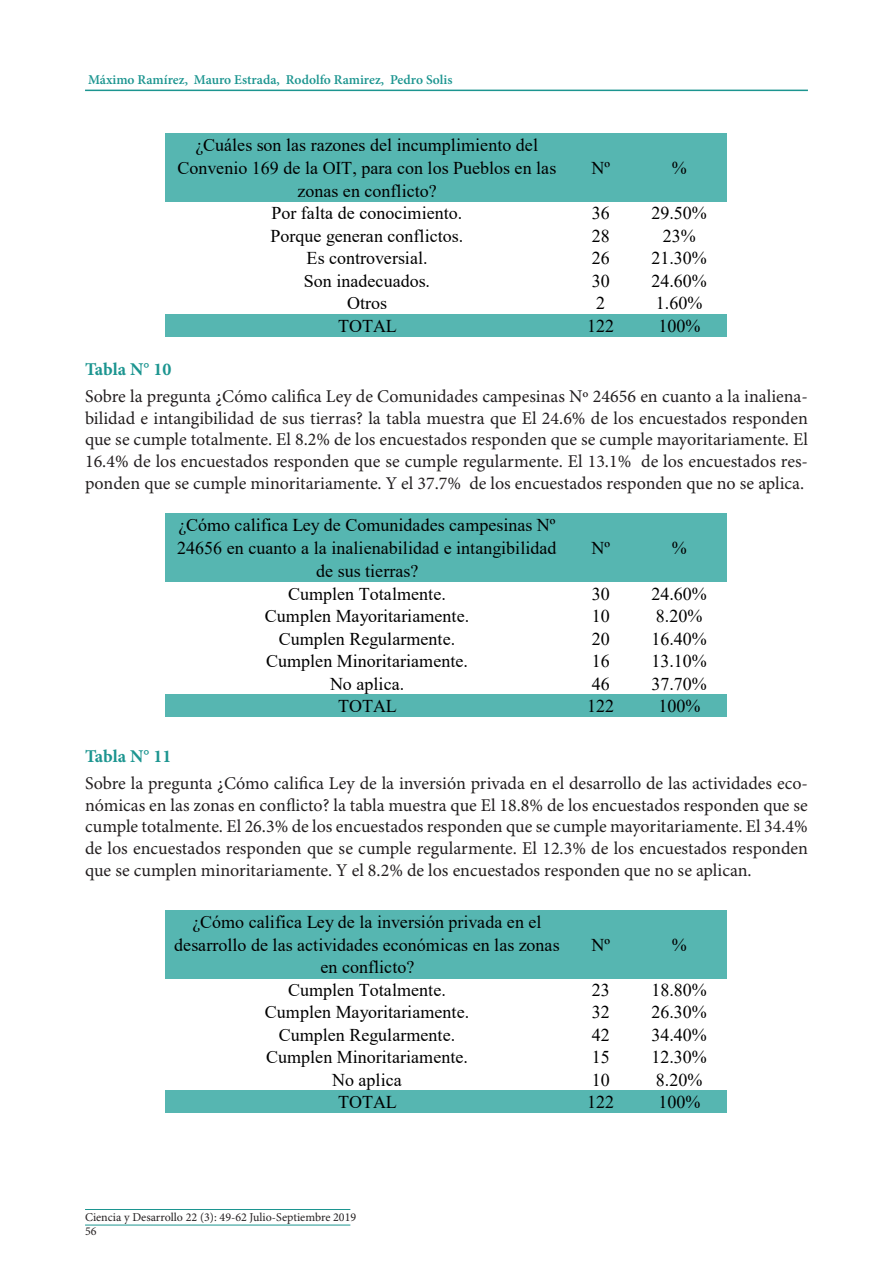
<style>
.page{position:relative;width:893px;height:1263px;background:#fff}
.page>*{position:absolute;margin:0;border:0;box-sizing:border-box;transform-origin:0 0}
.t1{font:18px/21.6px "Minion Pro";color:#231f20;text-align:justify}
.t2{font:18px/22.8px "Times New Roman";color:#000;text-align:center}
.t3{font:700 18px "Minion Pro";letter-spacing:-.005em;color:#1c9590}
.t4{font:600 13.5px "Minion Pro";color:#1c9590}
.t5{font:12px "Minion Pro";color:#231f20}
</style>
<div class="page">
<hr style="left:85px;top:90px;width:723px;height:1px;background:#1c9590">
<div style="left:166px;top:134px;width:561px;height:68px;background:#56b6b1"></div>
<div style="left:166px;top:314px;width:561px;height:23px;background:#56b6b1"></div>
<div style="left:166px;top:514px;width:561px;height:68px;background:#56b6b1"></div>
<div style="left:166px;top:694px;width:561px;height:23px;background:#56b6b1"></div>
<div style="left:166px;top:910px;width:561px;height:68px;background:#56b6b1"></div>
<div style="left:166px;top:1090px;width:561px;height:23px;background:#56b6b1"></div>
<hr style="left:85px;top:1209px;width:265px;height:1px;background:#1c9590">
<hr style="left:85px;top:1225px;width:265px;height:1px;background:#1c9590">
<p class="t4" style="left:88px;top:70px;width:366px">Máximo Ramírez, Mauro Estrada, Rodolfo Ramirez, Pedro Solis</p>
<p class="t2" style="left:178px;top:133px;width:380px">¿Cuáles son las razones del incumplimiento del<br>Convenio 169 de la OIT, para con los Pueblos en las zonas en conflicto?</p>
<p class="t2" style="left:591px;top:156px;width:20px">Nº</p>
<p class="t2" style="left:672px;top:156px;width:16px">%</p>
<p class="t2" style="left:272px;top:201px;width:192px">Por falta de conocimiento.</p>
<p class="t2" style="left:592px;top:201px;width:19px">36</p>
<p class="t2" style="left:651px;top:201px;width:57px">29.50%</p>
<p class="t2" style="left:271px;top:224px;width:194px">Porque generan conflictos.</p>
<p class="t2" style="left:592px;top:224px;width:19px">28</p>
<p class="t2" style="left:663px;top:224px;width:34px">23%</p>
<p class="t2" style="left:307px;top:246px;width:123px">Es controversial.</p>
<p class="t2" style="left:592px;top:246px;width:19px">26</p>
<p class="t2" style="left:651px;top:246px;width:57px">21.30%</p>
<p class="t2" style="left:304px;top:269px;width:128px">Son inadecuados.</p>
<p class="t2" style="left:592px;top:269px;width:19px">30</p>
<p class="t2" style="left:651px;top:269px;width:57px">24.60%</p>
<p class="t2" style="left:347px;top:291px;width:41px">Otros</p>
<p class="t2" style="left:596px;top:291px;width:10px">2</p>
<p class="t2" style="left:656px;top:291px;width:48px">1.60%</p>
<p class="t2" style="left:338px;top:314px;width:60px">TOTAL</p>
<p class="t2" style="left:587px;top:314px;width:28px">122</p>
<p class="t2" style="left:658px;top:314px;width:43px">100%</p>
<p class="t3" style="left:85px;top:356px;width:88px">Tabla N° 10</p>
<p class="t1" style="left:85px;top:386px;width:724px">Sobre la pregunta ¿Cómo califica Ley de Comunidades campesinas Nº 24656 en cuanto a la inaliena&shy;bilidad e intangibilidad de sus tierras? la tabla muestra que El 24.6% de los encuestados responden que se cumple totalmente. El 8.2% de los encuestados responden que se cumple mayoritariamente. El 16.4% de los encuestados responden que se cumple regularmente. El 13.1% de los encuestados res&shy;ponden que se cumple minoritariamente. Y el 37.7% de los encuestados responden que no se aplica.</p>
<p class="t2" style="left:177px;top:513px;width:381px">¿Cómo califica Ley de Comunidades campesinas Nº<br>24656 en cuanto a la inalienabilidad e intangibilidad de sus tierras?</p>
<p class="t2" style="left:591px;top:536px;width:20px">Nº</p>
<p class="t2" style="left:672px;top:536px;width:16px">%</p>
<p class="t2" style="left:288px;top:582px;width:159px">Cumplen Totalmente.</p>
<p class="t2" style="left:592px;top:582px;width:19px">30</p>
<p class="t2" style="left:651px;top:582px;width:57px">24.60%</p>
<p class="t2" style="left:265px;top:604px;width:206px">Cumplen Mayoritariamente.</p>
<p class="t2" style="left:592px;top:604px;width:19px">10</p>
<p class="t2" style="left:656px;top:604px;width:48px">8.20%</p>
<p class="t2" style="left:279px;top:627px;width:178px">Cumplen Regularmente.</p>
<p class="t2" style="left:592px;top:627px;width:19px">20</p>
<p class="t2" style="left:651px;top:627px;width:57px">16.40%</p>
<p class="t2" style="left:266px;top:649px;width:203px">Cumplen Minoritariamente.</p>
<p class="t2" style="left:592px;top:649px;width:19px">16</p>
<p class="t2" style="left:651px;top:649px;width:57px">13.10%</p>
<p class="t2" style="left:330px;top:672px;width:76px">No aplica.</p>
<p class="t2" style="left:592px;top:672px;width:19px">46</p>
<p class="t2" style="left:651px;top:672px;width:57px">37.70%</p>
<p class="t2" style="left:338px;top:694px;width:60px">TOTAL</p>
<p class="t2" style="left:587px;top:694px;width:28px">122</p>
<p class="t2" style="left:658px;top:694px;width:43px">100%</p>
<p class="t3" style="left:85px;top:743px;width:88px">Tabla N° 11</p>
<p class="t1" style="left:85px;top:773px;width:724px">Sobre la pregunta ¿Cómo califica Ley de la inversión privada en el desarrollo de las actividades eco&shy;nómicas en las zonas en conflicto? la tabla muestra que El 18.8% de los encuestados responden que se cumple totalmente. El 26.3% de los encuestados responden que se cumple mayoritariamente. El 34.4% de los encuestados responden que se cumple regularmente. El 12.3% de los encuestados responden que se cumplen minoritariamente. Y el 8.2% de los encuestados responden que no se aplican.</p>
<p class="t2" style="left:174px;top:910px;width:387px">¿Cómo califica Ley de la inversión privada en el desarrollo de las actividades económicas en las zonas en conflicto?</p>
<p class="t2" style="left:591px;top:932px;width:20px">Nº</p>
<p class="t2" style="left:672px;top:932px;width:16px">%</p>
<p class="t2" style="left:288px;top:978px;width:159px">Cumplen Totalmente.</p>
<p class="t2" style="left:592px;top:978px;width:19px">23</p>
<p class="t2" style="left:651px;top:978px;width:57px">18.80%</p>
<p class="t2" style="left:265px;top:1000px;width:206px">Cumplen Mayoritariamente.</p>
<p class="t2" style="left:592px;top:1000px;width:19px">32</p>
<p class="t2" style="left:651px;top:1000px;width:57px">26.30%</p>
<p class="t2" style="left:279px;top:1023px;width:178px">Cumplen Regularmente.</p>
<p class="t2" style="left:592px;top:1023px;width:19px">42</p>
<p class="t2" style="left:651px;top:1023px;width:57px">34.40%</p>
<p class="t2" style="left:266px;top:1045px;width:203px">Cumplen Minoritariamente.</p>
<p class="t2" style="left:592px;top:1045px;width:19px">15</p>
<p class="t2" style="left:651px;top:1045px;width:57px">12.30%</p>
<p class="t2" style="left:332px;top:1068px;width:71px">No aplica</p>
<p class="t2" style="left:592px;top:1068px;width:19px">10</p>
<p class="t2" style="left:656px;top:1068px;width:48px">8.20%</p>
<p class="t2" style="left:338px;top:1090px;width:60px">TOTAL</p>
<p class="t2" style="left:587px;top:1090px;width:28px">122</p>
<p class="t2" style="left:658px;top:1090px;width:43px">100%</p>
<p class="t5" style="left:85px;top:1210px;width:273px">Ciencia y Desarrollo 22 (3): 49-62 Julio-Septiembre 2019</p>
<p class="t5" style="left:85px;top:1224px;width:13px">56</p>
</div>
